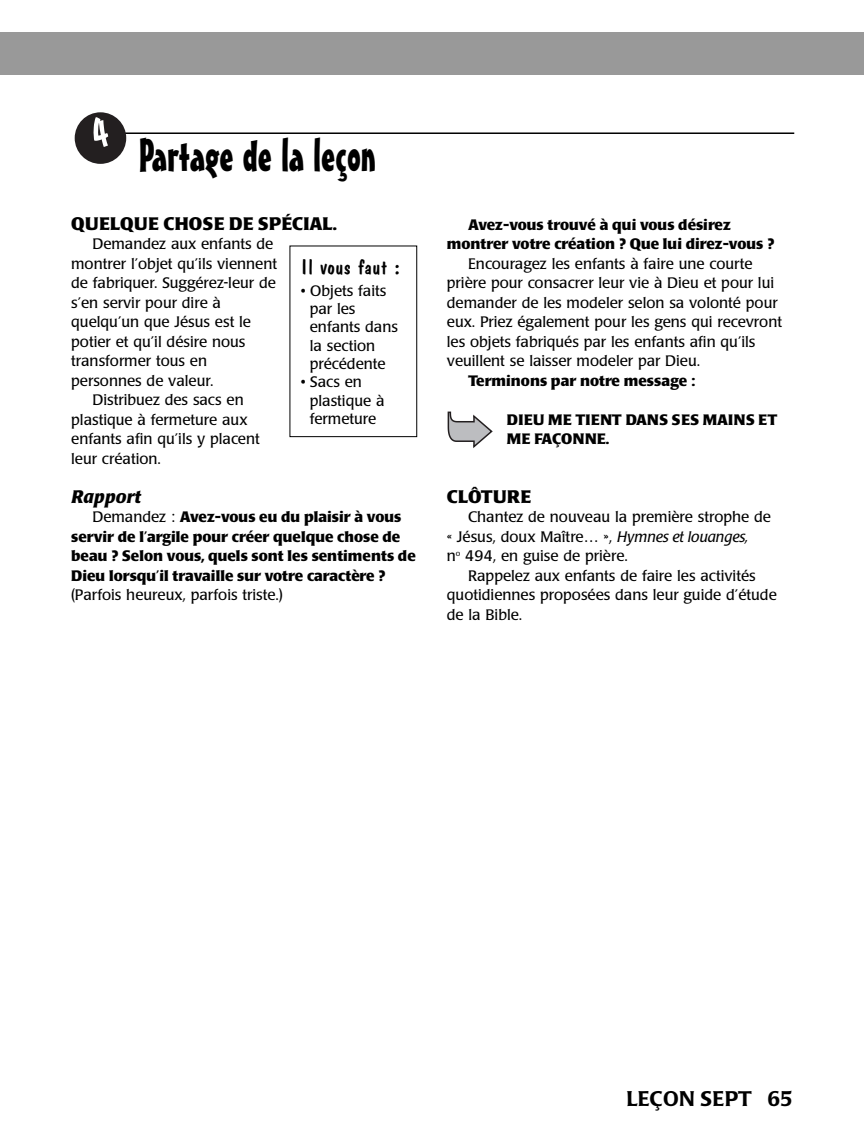
<style>
.page{position:relative;width:864px;height:1148px;background:#fff}
.page>*{position:absolute;margin:0;border:0;box-sizing:border-box;transform-origin:0 0}
.t1{font:45px "Mister Earl BT";color:#000}
.t2{font:500 21px "Poppl Laudatio";letter-spacing:.01em;color:#000}
.t3{font:21px "Dom Casual";color:#000;scale:1.05 1}
.t4{font:700 18px "Poppl Laudatio";letter-spacing:.02em;color:#000}
.t5{font:italic 700 18px "Poppl Laudatio";color:#000}
.t6{font:15px/19.5px "Poppl Laudatio";color:#000}
.t7{font:700 15px/19.5px "Poppl Laudatio";color:#000}
.t8{font:700 15px/19.5px "Poppl Laudatio";letter-spacing:.02em;color:#000}
.s1{font-weight:400}
.s2{font-style:italic}
</style>
<div class="page">
<hr style="left:124px;top:132px;width:670px;height:2px;background:#000">
<div style="left:0;top:32px;width:864px;height:42px;background:#999"></div>
<svg style="left:448px;top:411px;width:45px;height:37px"></svg>
<svg style="left:75px;top:112px;width:51px;height:52px"></svg>
<h1 class="t1" style="left:139px;top:139px;width:239px">Partage de la leçon</h1>
<p class="t4" style="left:71px;top:216px;width:267px">QUELQUE CHOSE DE SPÉCIAL.</p>
<p class="t6" style="left:92px;top:236px;width:182px">Demandez aux enfants de</p>
<p class="t6" style="left:71px;top:255px;width:208px">montrer l’objet qu’ils viennent</p>
<p class="t6" style="left:71px;top:275px;width:206px">de fabriquer. Suggérez-leur de</p>
<p class="t6" style="left:71px;top:294px;width:151px">s’en servir pour dire à</p>
<p class="t6" style="left:71px;top:314px;width:181px">quelqu’un que Jésus est le</p>
<p class="t6" style="left:71px;top:333px;width:176px">potier et qu’il désire nous</p>
<p class="t6" style="left:71px;top:353px;width:137px">transformer tous en</p>
<p class="t6" style="left:71px;top:372px;width:144px">personnes de valeur.</p>
<p class="t6" style="left:92px;top:392px;width:153px">Distribuez des sacs en</p>
<p class="t6" style="left:71px;top:411px;width:178px">plastique à fermeture aux</p>
<p class="t6" style="left:71px;top:431px;width:190px">enfants afin qu’ils y placent</p>
<p class="t6" style="left:71px;top:450px;width:91px">leur création.</p>
<p class="t5" style="left:71px;top:489px;width:71px">Rapport</p>
<p class="t7" style="left:71px;top:509px;width:346px;text-indent:21px"><span class="s1">Demandez :</span> Avez-vous eu du plaisir à vous servir de l’argile pour créer quelque chose de beau ? Selon vous, quels sont les sentiments de Dieu lorsqu’il travaille sur votre caractère ?</p>
<p class="t6" style="left:71px;top:587px;width:213px">(Parfois heureux, parfois triste.)</p>
<h2 class="t3" style="left:301px;top:259px;width:96px">Il vous faut :</h2>
<p class="t6" style="left:310px;top:282px;width:90px;line-height:18.3px;text-indent:-9px">• Objets faits par les enfants dans la section précédente</p>
<p class="t6" style="left:310px;top:374px;width:76px;line-height:18.3px;text-indent:-9px">• Sacs en plastique à fermeture</p>
<p class="t7" style="left:447px;top:216px;width:329px;text-indent:21px">Avez-vous trouvé à qui vous désirez montrer votre création ? Que lui direz-vous ?</p>
<p class="t6" style="left:447px;top:255px;width:337px;text-indent:21px">Encouragez les enfants à faire une courte prière pour consacrer leur vie à Dieu et pour lui demander de les modeler selon sa volonté pour eux. Priez également pour les gens qui recevront les objets fabriqués par les enfants afin qu’ils veuillent se laisser modeler par Dieu.</p>
<p class="t7" style="left:468px;top:372px;width:228px">Terminons par notre message :</p>
<p class="t8" style="left:507px;top:411px;width:272px">DIEU ME TIENT DANS SES MAINS ET<br>ME FAÇONNE.</p>
<p class="t4" style="left:447px;top:489px;width:86px">CLÔTURE</p>
<p class="t6" style="left:447px;top:509px;width:326px;text-indent:21px">Chantez de nouveau la première strophe de « Jésus, doux Maître… », <span class="s2">Hymnes et louanges,<br></span>n<sup>o</sup> 494, en guise de prière.</p>
<p class="t6" style="left:447px;top:567px;width:331px;text-indent:21px">Rappelez aux enfants de faire les activités quotidiennes proposées dans leur guide d’étude de la Bible.</p>
<h2 class="t2" style="left:626px;top:1090px;width:168px">LEÇON SEPT 65</h2>
</div>
